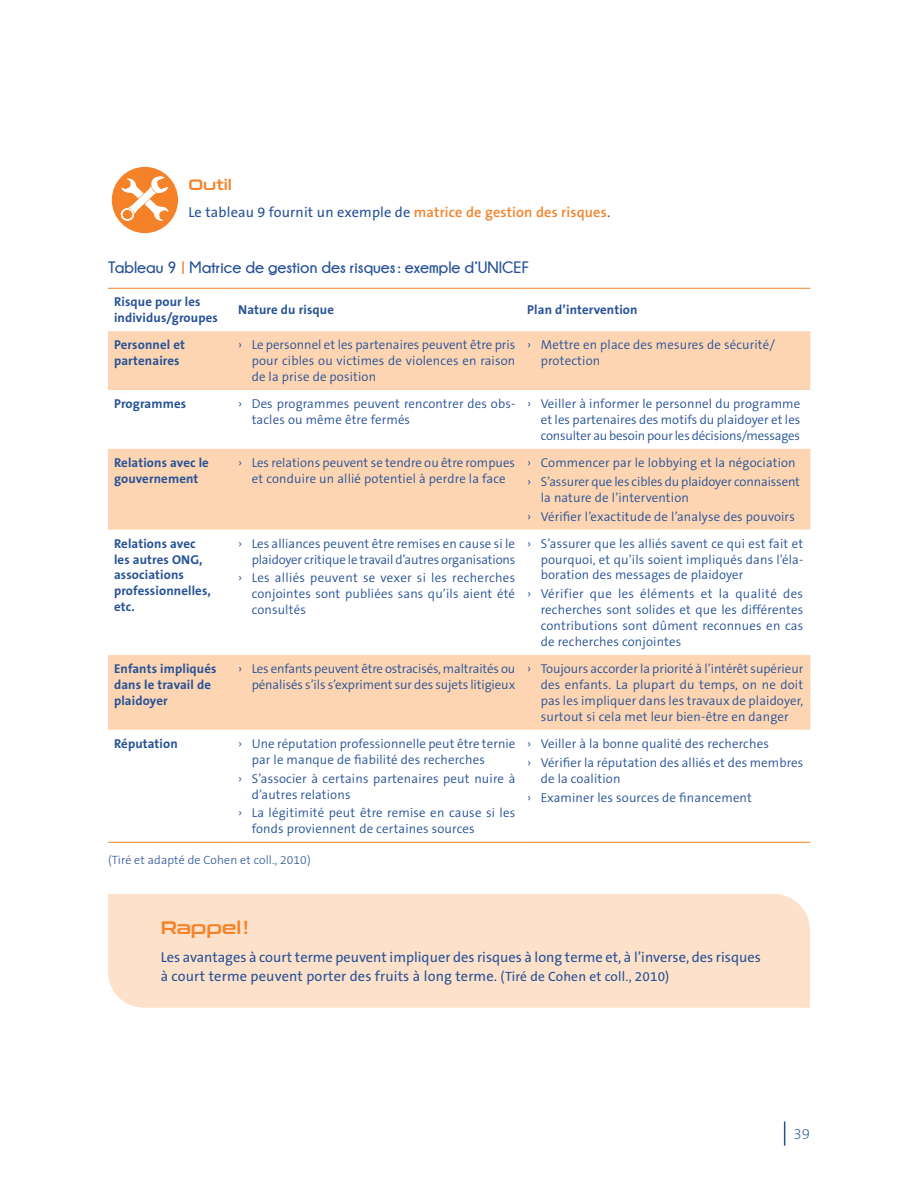
<style>
.page{position:relative;width:918px;height:1188px;background:#fff}
.page>*{position:absolute;margin:0;border:0;box-sizing:border-box;transform-origin:0 0}
.t1{font:18px "Conthrax Sb";color:#f58229}
.t2{font:700 16.5px "Champagne&Limousines";color:#265296}
.t3{font:15px "Conthrax Sb";color:#f58229}
.t4{font:200 15px "The Sans B2";color:#265296}
.t5{font:14.4px/18.9px "The Sans B5 Plain";color:#265296}
.t6{font:300 12.9px/15.9px "The Sans B4";letter-spacing:.01em;color:#265296}
.t7{font:300 12.9px/15.9px "The Sans B4";letter-spacing:-.01em;color:#265296;text-align:right}
.t8{font:700 12.9px/15.9px "The Sans B7";letter-spacing:.01em;color:#265296}
.t9{font:300 12px "The Sans B3";letter-spacing:.01em;color:#265296}
.s1{font-family:"The Sans B6";font-weight:600;color:#f58229}
.s2{color:#f58229}
.s3{font-size:13.5px}
</style>
<div class="page">
<svg style="left:784px;top:1121px;width:1px;height:25px"></svg>
<div style="left:112px;top:167px;width:66px;height:66px;background:#f58229;border-radius:50%"></div>
<svg style="left:120px;top:176px;width:49px;height:45px"></svg>
<svg style="left:108px;top:331px;width:702px;height:399px;fill:#fdd5b3"></svg>
<hr style="left:108px;top:288px;width:124px;height:1px;background:#f58229">
<hr style="left:232px;top:288px;width:289px;height:1px;background:#f58229">
<hr style="left:521px;top:288px;width:289px;height:1px;background:#f58229">
<hr style="left:108px;top:842px;width:124px;height:1px;background:#f58229">
<hr style="left:232px;top:842px;width:289px;height:1px;background:#f58229">
<hr style="left:521px;top:842px;width:289px;height:1px;background:#f58229">
<div style="left:108px;top:894px;width:702px;height:114px;background:#fee1ca"></div>
<p class="t3" style="left:189px;top:173px;width:45px">Outil</p>
<p class="t5" style="left:189px;top:204px;width:423px">Le tableau 9 fournit un exemple de <span class="s1">matrice de gestion des risques</span>.</p>
<p class="t2" style="left:108px;top:258px;width:422px">Tableau 9 <span class="s2">|</span> Matrice de gestion des risques: exemple d’UNICEF</p>
<p class="t8" style="left:114px;top:295px;width:105px">Risque pour les individus/groupes</p>
<p class="t8" style="left:238px;top:303px;width:97px">Nature du risque</p>
<p class="t8" style="left:527px;top:303px;width:112px">Plan d’intervention</p>
<p class="t8" style="left:114px;top:338px;width:73px">Personnel et partenaires</p>
<p class="t6" style="left:252px;top:338px;width:265px;text-align:justify;text-indent:-14px">› Le personnel et les partenaires peuvent être pris pour cibles ou victimes de violences en raison de la prise de position</p>
<p class="t6" style="left:541px;top:338px;width:236px;text-indent:-14px">› Mettre en place des mesures de sécurité/ protection</p>
<p class="t8" style="left:114px;top:397px;width:74px">Programmes</p>
<p class="t6" style="left:252px;top:397px;width:265px;text-indent:-13px">› Des programmes peuvent rencontrer des obs&shy;tacles ou même être fermés</p>
<p class="t6" style="left:541px;top:397px;width:261px;text-align:justify;text-indent:-14px">› Veiller à informer le personnel du programme et les partenaires des motifs du plaidoyer et les consulter au besoin pour les décisions/messages</p>
<p class="t8" style="left:114px;top:455px;width:96px">Relations avec le gouvernement</p>
<p class="t6" style="left:238px;top:455px;width:278px;text-align:center">› Les relations peuvent se tendre ou être rompues et conduire un allié potentiel à perdre la face</p>
<p class="t7" style="left:527px;top:454px;width:274px;line-height:18.9px;text-align:left">› Commencer par le lobbying et la négociation › S’assurer que les cibles du plaidoyer connaissent</p>
<p class="t6" style="left:527px;top:489px;width:269px;line-height:18.9px;text-indent:14px">la nature de l’intervention<br>› Vérifier l’exactitude de l’analyse des pouvoirs</p>
<p class="t8" style="left:114px;top:536px;width:98px">Relations avec les autres ONG, associations professionnelles, etc.</p>
<p class="t7" style="left:238px;top:536px;width:279px">› Les alliances peuvent être remises en cause si le plaidoyer critique le travail d’autres organisations</p>
<p class="t6" style="left:541px;top:536px;width:264px;text-align:justify;text-indent:-13px">› S’assurer que les alliés savent ce qui est fait et pourquoi, et qu’ils soient impliqués dans l’éla&shy;boration des messages de plaidoyer</p>
<p class="t6" style="left:541px;top:587px;width:264px;text-align:justify;text-indent:-14px">› Vérifier que les éléments et la qualité des recherches sont solides et que les différentes contributions sont dûment reconnues en cas de recherches conjointes</p>
<p class="t6" style="left:252px;top:571px;width:265px;text-align:justify;text-indent:-14px">› Les alliés peuvent se vexer si les recherches conjointes sont publiées sans qu’ils aient été consultés</p>
<p class="t8" style="left:114px;top:661px;width:104px">Enfants impliqués dans le travail de plaidoyer</p>
<p class="t7" style="left:238px;top:662px;width:279px">› Les enfants peuvent être ostracisés, maltraités ou pénalisés s’ils s’expriment sur des sujets litigieux</p>
<p class="t6" style="left:541px;top:662px;width:264px;text-align:justify;text-indent:-14px">› Toujours accorder la priorité à l’intérêt supérieur des enfants. La plupart du temps, on ne doit pas les impliquer dans les travaux de plaidoyer, surtout si cela met leur bien-être en danger</p>
<p class="t8" style="left:114px;top:736px;width:65px">Réputation</p>
<p class="t6" style="left:252px;top:736px;width:265px;text-indent:-14px">› Une réputation professionnelle peut être ternie par le manque de fiabilité des recherches</p>
<p class="t6" style="left:252px;top:771px;width:265px;text-indent:-14px">› S’associer à certains partenaires peut nuire à d’autres relations</p>
<p class="t6" style="left:252px;top:806px;width:265px;text-indent:-14px">› La légitimité peut être remise en cause si les fonds proviennent de certaines sources</p>
<p class="t6" style="left:527px;top:735px;width:278px;line-height:18.9px">› Veiller à la bonne qualité des recherches<br>› Vérifier la réputation des alliés et des membres</p>
<p class="t6" style="left:527px;top:770px;width:226px;line-height:18.9px;text-indent:14px">de la coalition<br>› Examiner les sources de financement</p>
<p class="t9" style="left:108px;top:853px;width:204px">(Tiré et adapté de Cohen et coll., 2010)</p>
<h1 class="t1" style="left:161px;top:914px;width:89px">Rappel!</h1>
<p class="t5" style="left:161px;top:948px;width:602px">Les avantages à court terme peuvent impliquer des risques à long terme et, à l’inverse, des risques à court terme peuvent porter des fruits à long terme. <span class="s3">(Tiré de Cohen et coll., 2010)</span></p>
<p class="t4" style="left:794px;top:1126px;width:18px">39</p>
</div>
